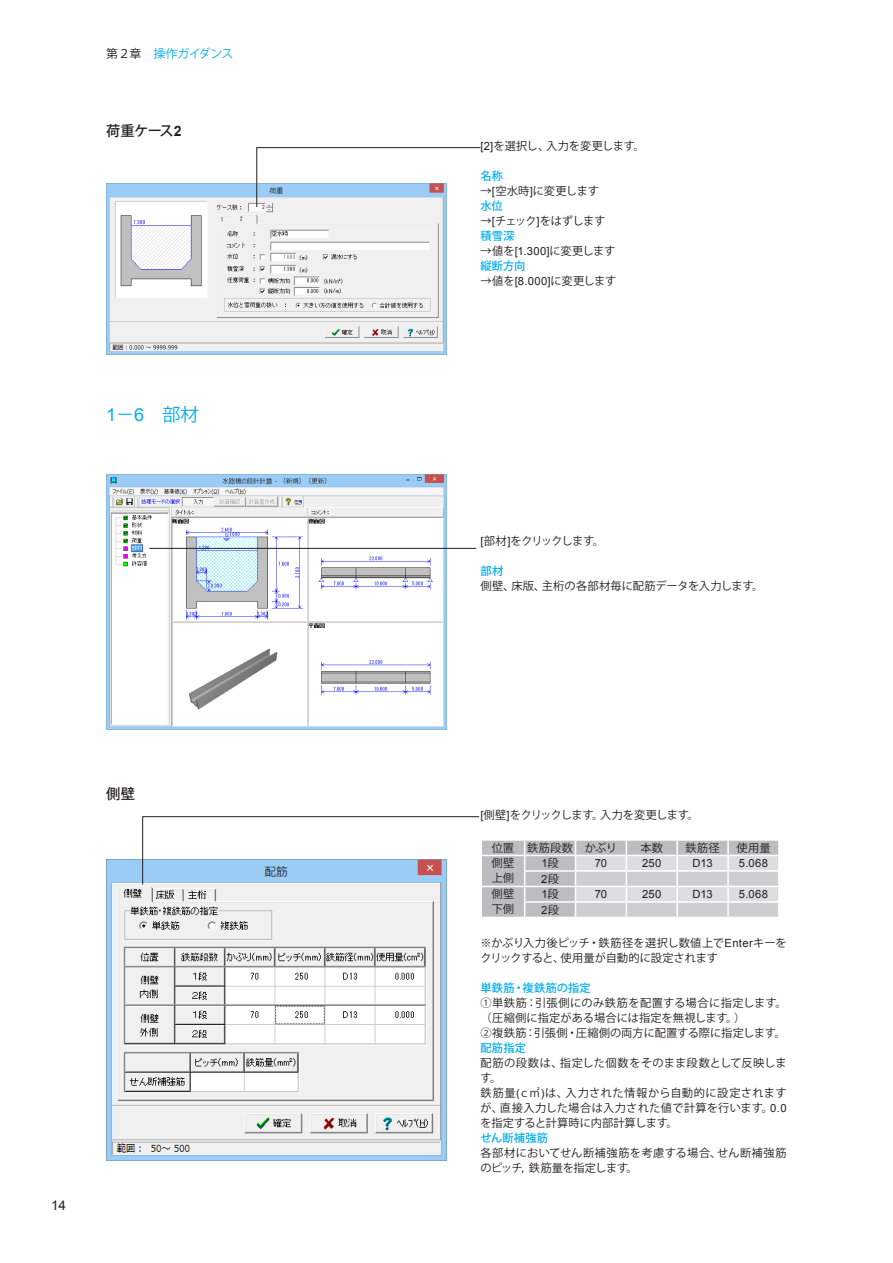
<style>
.page{position:relative;width:893px;height:1263px;background:#fff}
.page>*{position:absolute;margin:0;border:0;box-sizing:border-box;transform-origin:0 0}
.t1{font:18px "Koz Go Pro";color:#00aeef}
.小見出し{font:500 14.25px "Koz Go Pro";letter-spacing:-.04em;color:#231f20}
.t2{font:13.5px "Arial";color:#231f20}
.t3{font:12px "Koz Go Pro";letter-spacing:-.035em;color:#00aeef}
.キャプション{font:11.25px/15px "Koz Go Pro";color:#231f20}
.キャプション-2{font:11.25px/15px "Koz Go Pro";letter-spacing:.02em;color:#231f20}
.キャプション-3{font:11.25px "Koz Go Pro";letter-spacing:-.02em;color:#231f20}
.キャプション-4{font:11.25px/15px "Koz Go Pro";letter-spacing:.025em;color:#231f20}
.キャプション-5{font:11.25px "Arial";letter-spacing:.01em;color:#231f20}
.キャプションカラー{font:500 11.25px "Koz Go Pro";letter-spacing:.01em;color:#00aeef}
.キャプション-6{font:11.25px/15px "Koz Go Pro";letter-spacing:.03em;color:#231f20}
.キャプション-7{font:11.25px "Koz Go Pro";letter-spacing:-.025em;color:#231f20}
.キャプション-8{font:11.25px "Koz Go Pro";letter-spacing:-.05em;color:#231f20}
.キャプション-9{font:11.25px "Koz Go Pro";letter-spacing:-.07em;color:#231f20}
.s1{color:#231f20}
.s2{font-family:"Arial";font-weight:700}
.s3{font-family:"Arial"}
.s4{font-family:"Koz Go Pro"}
</style>
<div class="page">
<img style="left:106px;top:183px;width:340px;height:171px">
<img style="left:106px;top:474px;width:340px;height:255px">
<img style="left:106px;top:859px;width:340px;height:302px">
<svg style="left:256px;top:147px;width:225px;height:60px"></svg>
<svg style="left:142px;top:816px;width:637px;height:101px"></svg>
<hr style="left:149px;top:548px;width:327px;height:1px;background:#231f20">
<p class="t3" style="left:106px;top:46px;width:129px"><span class="s1">第２章　</span>操作ガイダンス</p>
<p class="小見出し" style="left:106px;top:121px;width:77px">荷重ケース<span class="s2">2</span></p>
<p class="t1" style="left:106px;top:403px;width:94px"><span class="s3">1</span>－<span class="s3">6</span> 部材</p>
<p class="小見出し" style="left:106px;top:784px;width:30px">側壁</p>
<p class="t2" style="left:51px;top:1196px;width:17px">14</p>
<p class="キャプション" style="left:480px;top:139px;width:166px"><span class="s3">[2]</span>を選択し、入力を変更します。</p>
<p class="キャプションカラー" style="left:480px;top:169px;width:24px">名称</p>
<p class="キャプション-3" style="left:480px;top:184px;width:120px">→<span class="s3">[</span>空水時<span class="s3">]</span>に変更します</p>
<p class="キャプションカラー" style="left:480px;top:199px;width:24px">水位</p>
<p class="キャプション-8" style="left:480px;top:214px;width:127px">→<span class="s3">[</span>チェック<span class="s3">]</span>をはずします</p>
<p class="キャプションカラー" style="left:480px;top:229px;width:36px">積雪深</p>
<p class="キャプション-3" style="left:480px;top:244px;width:137px">→値を<span class="s3">[1.300]</span>に変更します</p>
<p class="キャプションカラー" style="left:480px;top:259px;width:46px">縦断方向</p>
<p class="キャプション-3" style="left:480px;top:274px;width:138px">→値を<span class="s3">[8.000]</span>に変更します</p>
<p class="キャプション-9" style="left:480px;top:534px;width:125px"><span class="s3">[</span>部材<span class="s3">]</span>をクリックします。</p>
<p class="キャプションカラー" style="left:480px;top:564px;width:24px">部材</p>
<p class="キャプション" style="left:480px;top:579px;width:284px">側壁、床版、主桁の各部材毎に配筋データを入力します。</p>
<p class="キャプション-7" style="left:480px;top:807px;width:220px"><span class="s3">[</span>側壁<span class="s3">]</span>をクリックします。入力を変更します。</p>
<p class="キャプション" style="left:492px;top:841px;width:24px">位置</p>
<p class="キャプション" style="left:527px;top:841px;width:47px">鉄筋段数</p>
<p class="キャプション" style="left:585px;top:841px;width:34px">かぶり</p>
<p class="キャプション" style="left:640px;top:841px;width:24px">本数</p>
<p class="キャプション" style="left:685px;top:841px;width:36px">鉄筋径</p>
<p class="キャプション" style="left:736px;top:841px;width:36px">使用量</p>
<p class="キャプション" style="left:492px;top:856px;width:24px">側壁</p>
<p class="キャプション" style="left:492px;top:871px;width:24px">上側</p>
<p class="キャプション-5" style="left:541px;top:856px;width:19px">1<span class="s4">段</span></p>
<p class="キャプション-5" style="left:595px;top:856px;width:14px">70</p>
<p class="キャプション-5" style="left:642px;top:856px;width:21px">250</p>
<p class="キャプション-5" style="left:693px;top:856px;width:22px">D13</p>
<p class="キャプション-5" style="left:739px;top:856px;width:31px">5.068</p>
<p class="キャプション-5" style="left:541px;top:871px;width:19px">2<span class="s4">段</span></p>
<p class="キャプション" style="left:492px;top:887px;width:24px">側壁</p>
<p class="キャプション" style="left:492px;top:902px;width:24px">下側</p>
<p class="キャプション-5" style="left:541px;top:887px;width:19px">1<span class="s4">段</span></p>
<p class="キャプション-5" style="left:595px;top:887px;width:14px">70</p>
<p class="キャプション-5" style="left:642px;top:887px;width:21px">250</p>
<p class="キャプション-5" style="left:693px;top:887px;width:22px">D13</p>
<p class="キャプション-5" style="left:739px;top:887px;width:31px">5.068</p>
<p class="キャプション-5" style="left:541px;top:902px;width:19px">2<span class="s4">段</span></p>
<p class="キャプション" style="left:480px;top:936px;width:308px">※かぶり入力後ピッチ・鉄筋径を選択し数値上で<span class="s3">Enter</span>キーをクリックすると、使用量が自動的に設定されます</p>
<p class="キャプションカラー" style="left:480px;top:981px;width:112px">単鉄筋・複鉄筋の指定</p>
<p class="キャプション-2" style="left:480px;top:996px;width:308px">①単鉄筋：引張側にのみ鉄筋を配置する場合に指定します。（圧縮側に指定がある場合には指定を無視します。）</p>
<p class="キャプション" style="left:480px;top:1026px;width:307px">②複鉄筋：引張側・圧縮側の両方に配置する際に指定します。</p>
<p class="キャプションカラー" style="left:480px;top:1041px;width:47px">配筋指定</p>
<p class="キャプション-6" style="left:480px;top:1056px;width:308px">配筋の段数は、指定した個数をそのまま段数として反映します。</p>
<p class="キャプション" style="left:480px;top:1086px;width:308px;text-align:justify">鉄筋量<span class="s3">(</span>ｃ㎡<span class="s3">)</span>は、入力された情報から自動的に設定されますが、直接入力した場合は入力された値で計算を行います。<span class="s3">0.0</span>を指定すると計算時に内部計算します。</p>
<p class="キャプションカラー" style="left:480px;top:1131px;width:69px">せん断補強筋</p>
<p class="キャプション-4" style="left:480px;top:1146px;width:308px">各部材においてせん断補強筋を考慮する場合、せん断補強筋のピッチ，鉄筋量を指定します。</p>
</div>
